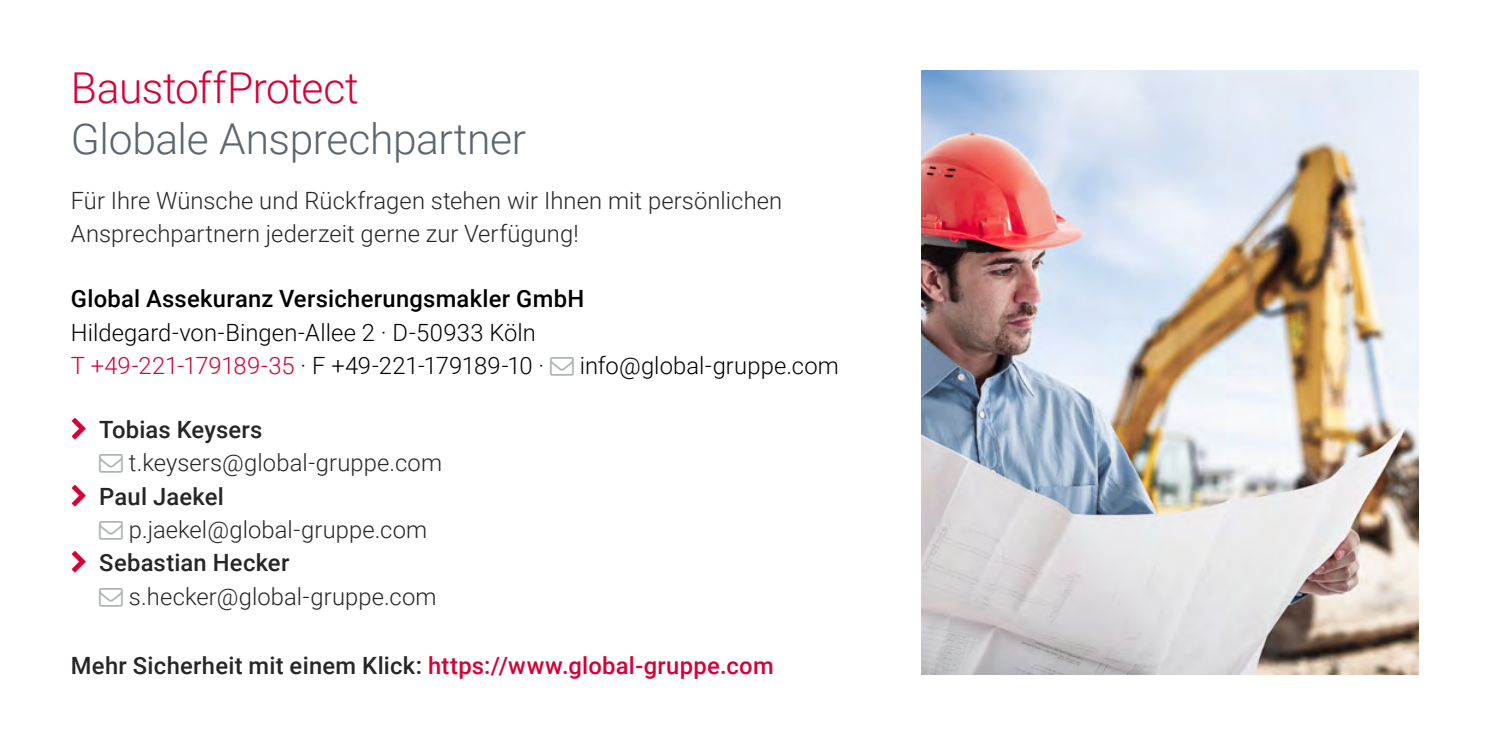
<style>
.page{position:relative;width:1489px;height:745px;background:#fff}
.page>*{position:absolute;margin:0;border:0;box-sizing:border-box;transform-origin:0 0}
.Betreff{font:300 42.5px/51px "Roboto";letter-spacing:-.01em;color:#5c6670}
.Spaltenspanne{font:300 23.75px/33.2px "Roboto";letter-spacing:.005em;color:#262626}
.t1{font:300 23.75px/33.2px "Roboto";letter-spacing:.005em;color:#000}
.Claim{font:500 23.75px "Roboto";letter-spacing:.015em;color:#d70036}
.s1{color:#d70036}
.s2{font-weight:500}
.s3{color:#262626}
</style>
<div class="page">
<img style="left:921px;top:71px;width:496px;height:602px">
<p class="Betreff" style="left:71px;top:61px;width:456px"><span class="s1">BaustoffProtect<br></span>Globale Ansprechpartner</p>
<p class="Spaltenspanne" style="left:71px;top:182px;width:713px">Für Ihre Wünsche und Rückfragen stehen wir Ihnen mit persönlichen<br>Ansprechpartnern jederzeit gerne zur Verfügung!</p>
<p class="t1" style="left:71px;top:281px;width:515px"><span class="s2">Global Assekuranz Versicherungsmakler GmbH<br></span>Hildegard-von-Bingen-Allee 2 · D-50933 Köln<br><span class="s1">T +49-221-179189-35</span> · F +49-221-179189-10 ·</p>
<p class="t1" style="left:579px;top:348px;width:261px">info@global-gruppe.com</p>
<p class="Spaltenspanne" style="left:129px;top:412px;width:314px;text-indent:-30px"><span class="s2">Tobias Keysers </span>t.keysers@global-gruppe.com</p>
<p class="Spaltenspanne" style="left:129px;top:478px;width:300px;text-indent:-30px"><span class="s2">Paul Jaekel </span>p.jaekel@global-gruppe.com</p>
<p class="Spaltenspanne" style="left:129px;top:545px;width:309px;text-indent:-30px"><span class="s2">Sebastian Hecker </span>s.hecker@global-gruppe.com</p>
<p class="Claim" style="left:71px;top:648px;width:704px"><span class="s3">Mehr Sicherheit mit einem Klick:</span> https://www.global-gruppe.com</p>
</div>
